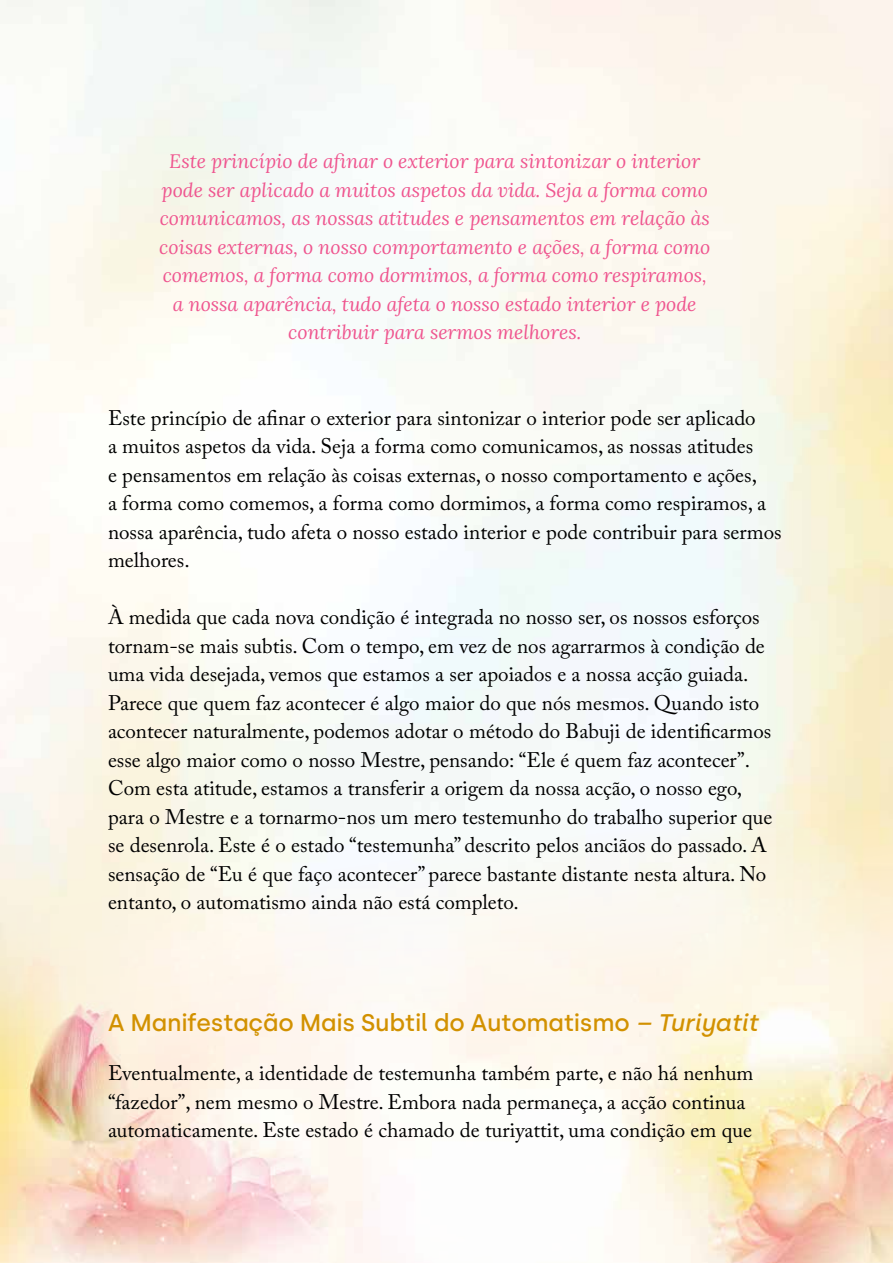
<style>
.page{position:relative;width:893px;height:1263px;background:#fff}
.page>*{position:absolute;margin:0;border:0;box-sizing:border-box;transform-origin:0 0}
.t1{font:500 24px "Silka";letter-spacing:-.01em;color:#d29100}
.t2{font:21px/28.5px "Adobe Caslon Pro";color:#000}
.t3{font:italic 19.5px/28.5px "Lora";color:#ef558f;text-align:center}
.s1{font-style:italic}
</style>
<div class="page">
<img style="left:0;top:814px;width:893px;height:449px">
<p class="t3" style="left:159px;top:146px;width:552px">Este princípio de afinar o exterior para sintonizar o interior pode ser aplicado a muitos aspetos da vida. Seja a forma como comunicamos, as nossas atitudes e pensamentos em relação às coisas externas, o nosso comportamento e ações, a forma como comemos, a forma como dormimos, a forma como respiramos, a nossa aparência, tudo afeta o nosso estado interior e pode contribuir para sermos melhores.</p>
<p class="t2" style="left:108px;top:403px;width:675px">Este princípio de afinar o exterior para sintonizar o interior pode ser aplicado<br>a muitos aspetos da vida. Seja a forma como comunicamos, as nossas atitudes<br>e pensamentos em relação às coisas externas, o nosso comportamento e ações,<br>a forma como comemos, a forma como dormimos, a forma como respiramos, a nossa aparência, tudo afeta o nosso estado interior e pode contribuir para sermos melhores.</p>
<p class="t2" style="left:108px;top:602px;width:666px">À medida que cada nova condição é integrada no nosso ser, os nossos esforços tornam-se mais subtis. Com o tempo, em vez de nos agarrarmos à condição de uma vida desejada, vemos que estamos a ser apoiados e a nossa acção guiada.<br>Parece que quem faz acontecer é algo maior do que nós mesmos. Quando isto acontecer naturalmente, podemos adotar o método do Babuji de identificarmos esse algo maior como o nosso Mestre, pensando: “Ele é quem faz acontecer”.<br>Com esta atitude, estamos a transferir a origem da nossa acção, o nosso ego, para o Mestre e a tornarmo-nos um mero testemunho do trabalho superior que se desenrola. Este é o estado “testemunha” descrito pelos anciãos do passado. A sensação de “Eu é que faço acontecer” parece bastante distante nesta altura. No entanto, o automatismo ainda não está completo.</p>
<p class="t1" style="left:108px;top:1008px;width:651px">A Manifestação Mais Subtil do Automatismo <span class="s1">– Turiyatit</span></p>
<p class="t2" style="left:108px;top:1059px;width:647px">Eventualmente, a identidade de testemunha também parte, e não há nenhum “fazedor”, nem mesmo o Mestre. Embora nada permaneça, a acção continua automaticamente. Este estado é chamado de turiyattit, uma condição em que</p>
</div>
